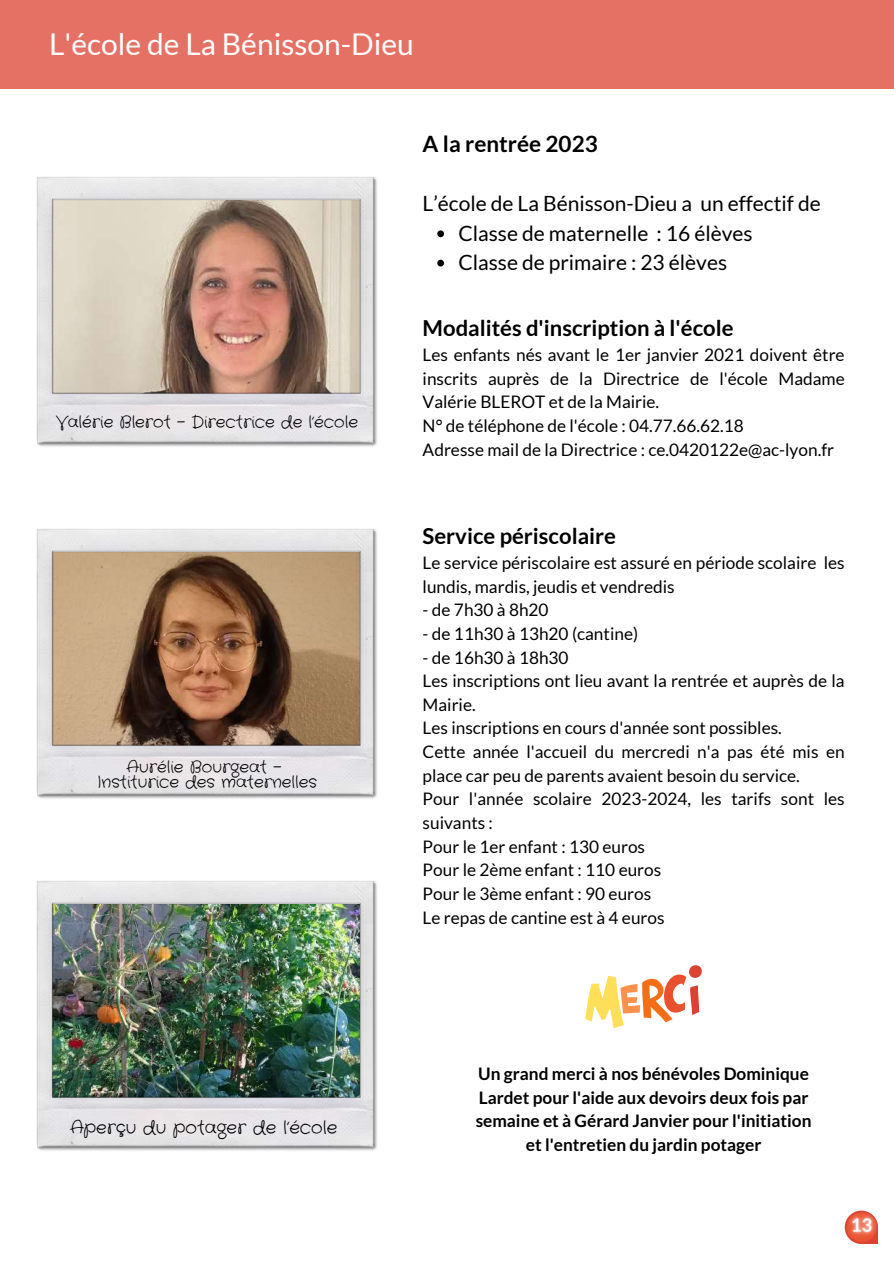
<style>
.page{position:relative;width:894px;height:1264px;background:#fff}
.page>*{position:absolute;margin:0;border:0;box-sizing:border-box;transform-origin:0 0}
.t1{font:30px "Lato";color:#fff}
.t2{font:700 22.5px "Lato";color:#000}
.t3{font:700 22.05px "Lato";color:#000}
.t4{font:21px/29.2px "Lato";color:#000}
.t5{font:18px "Crafty Girls";color:#000}
.t6{font:17.25px/23.7px "Lato";color:#000}
.t7{font:700 17.25px/23.7px "Lato";color:#000;text-align:center}
.t8{font:16.5px/15.8px "Crafty Girls";color:#000;text-align:center}
</style>
<div class="page">
<div style="left:0;top:0;width:893px;height:89px;background:#e47164"></div>
<svg style="left:585px;top:965px;width:117px;height:63px"></svg>
<img style="left:36px;top:176px;width:342px;height:271px">
<img style="left:36px;top:528px;width:342px;height:271px">
<svg style="left:437px;top:230px;width:7px;height:7px"></svg>
<svg style="left:437px;top:260px;width:7px;height:6px"></svg>
<img style="left:844px;top:1210px;width:34px;height:34px">
<img style="left:36px;top:880px;width:342px;height:271px">
<h1 class="t1" style="left:49px;top:26px;width:366px">L'école de La Bénisson-Dieu</h1>
<p class="t8" style="left:56px;top:415px;width:303px">Valérie Blerot - Directrice de l’école</p>
<p class="t8" style="left:97px;top:759px;width:221px">Aurélie Bourgeat -<br>Institurice des maternelles</p>
<h2 class="t2" style="left:422px;top:129px;width:177px">A la rentrée 2023</h2>
<p class="t4" style="left:458px;top:188px;width:364px;text-indent:-36px">L’école de La Bénisson-Dieu a un effectif de<br>Classe de maternelle : 16 élèves<br>Classe de primaire : 23 élèves</p>
<p class="t3" style="left:422px;top:314px;width:312px">Modalités d'inscription à l'école</p>
<p class="t6" style="left:422px;top:342px;width:423px">Les enfants nés avant le 1er janvier 2021 doivent être inscrits auprès de la Directrice de l'école Madame Valérie BLEROT et de la Mairie.<br>N° de téléphone de l'école : 04.77.66.62.18<br>Adresse mail de la Directrice : ce.0420122e@ac-lyon.fr</p>
<p class="t3" style="left:422px;top:522px;width:195px">Service périscolaire</p>
<p class="t6" style="left:422px;top:550px;width:423px">Le service périscolaire est assuré en période scolaire les lundis, mardis, jeudis et vendredis</p>
<p class="t6" style="left:422px;top:597px;width:127px">- de 7h30 à 8h20</p>
<p class="t6" style="left:422px;top:621px;width:217px">- de 11h30 à 13h20 (cantine)</p>
<p class="t6" style="left:422px;top:645px;width:423px">- de 16h30 à 18h30<br>Les inscriptions ont lieu avant la rentrée et auprès de la Mairie.<br>Les inscriptions en cours d'année sont possibles.<br>Cette année l'accueil du mercredi n'a pas été mis en place car peu de parents avaient besoin du service.<br>Pour l'année scolaire 2023-2024, les tarifs sont les suivants :<br>Pour le 1er enfant : 130 euros<br>Pour le 2ème enfant : 110 euros<br>Pour le 3ème enfant : 90 euros<br>Le repas de cantine est à 4 euros</p>
<p class="t5" style="left:70px;top:1115px;width:268px">Aperçu du potager de l’école</p>
<p class="t7" style="left:475px;top:1061px;width:337px">Un grand merci à nos bénévoles Dominique Lardet pour l'aide aux devoirs deux fois par semaine et à Gérard Janvier pour l'initiation et l'entretien du jardin potager</p>
</div>
